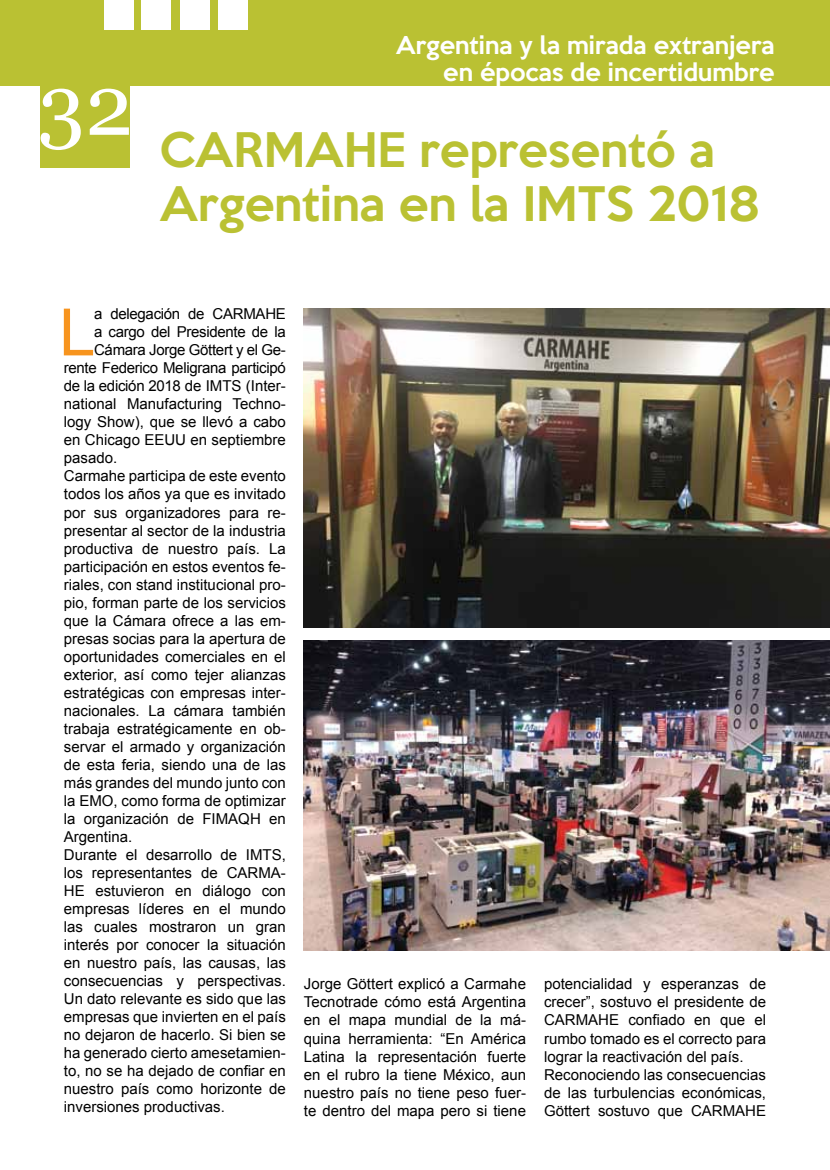
<style>
.page{position:relative;width:830px;height:1170px;background:#fff}
.page>*{position:absolute;margin:0;border:0;box-sizing:border-box;transform-origin:0 0}
.t1{font:65.25px "Arial";color:#f7941e}
.t2{font:500 43.5px/54px "Keep Calm";color:#bac133}
.t3{font:500 22.5px/27px "Keep Calm";color:#fff;text-align:right}
.t4{font:15px/18px "Arial";color:#000;text-align:justify}
.t5{font:15px "Arial";letter-spacing:-.02em;color:#000}
</style>
<div class="page">
<div style="left:40px;top:74px;width:90px;height:94px;background:#bac133"></div>
<div style="left:0;top:0;width:829px;height:85px;background:#bac133"></div>
<div style="left:104px;top:0;width:29px;height:30px;background:#fff"></div>
<div style="left:141px;top:0;width:30px;height:30px;background:#fff"></div>
<div style="left:180px;top:0;width:30px;height:30px;background:#fff"></div>
<div style="left:218px;top:0;width:29px;height:30px;background:#fff"></div>
<img style="left:304px;top:640px;width:525px;height:310px">
<img style="left:304px;top:308px;width:525px;height:319px">
<h3 class="t3" style="left:395px;top:30px;width:380px">Argentina y la mirada extranjera en épocas de incertidumbre</h3>
<h2 class="t2" style="left:159px;top:119px;width:601px;text-indent:-122px"><sup>32</sup> CARMAHE representó a<br>Argentina en la IMTS 2018</h2>
<h1 class="t1" style="left:59px;top:290px;width:38px">L</h1>
<p class="t5" style="left:94px;top:304px;width:193px">a delegación de CARMAHE</p>
<p class="t5" style="left:94px;top:322px;width:193px">a cargo del Presidente de la</p>
<p class="t5" style="left:94px;top:340px;width:193px">Cámara Jorge Göttert y el Ge-</p>
<p class="t5" style="left:64px;top:358px;width:223px">rente Federico Meligrana participó</p>
<p class="t5" style="left:64px;top:376px;width:223px">de la edición 2018 de IMTS (Inter-</p>
<p class="t4" style="left:64px;top:395px;width:223px">national Manufacturing Techno-</p>
<p class="t4" style="left:64px;top:413px;width:223px">logy Show), que se llevó a cabo</p>
<p class="t4" style="left:64px;top:431px;width:223px">en Chicago EEUU en septiembre</p>
<p class="t4" style="left:64px;top:449px;width:55px">pasado.</p>
<p class="t4" style="left:64px;top:467px;width:223px">Carmahe participa de este evento</p>
<p class="t4" style="left:64px;top:485px;width:223px">todos los años ya que es invitado</p>
<p class="t4" style="left:64px;top:503px;width:223px">por sus organizadores para re-</p>
<p class="t4" style="left:64px;top:521px;width:223px">presentar al sector de la industria</p>
<p class="t4" style="left:64px;top:539px;width:223px">productiva de nuestro país. La</p>
<p class="t4" style="left:64px;top:557px;width:223px">participación en estos eventos fe-</p>
<p class="t4" style="left:64px;top:575px;width:223px">riales, con stand institucional pro-</p>
<p class="t4" style="left:64px;top:593px;width:223px">pio, forman parte de los servicios</p>
<p class="t4" style="left:64px;top:611px;width:223px">que la Cámara ofrece a las em-</p>
<p class="t4" style="left:64px;top:629px;width:223px">presas socias para la apertura de</p>
<p class="t4" style="left:64px;top:647px;width:223px">oportunidades comerciales en el</p>
<p class="t4" style="left:64px;top:665px;width:223px">exterior, así como tejer alianzas</p>
<p class="t4" style="left:64px;top:683px;width:223px">estratégicas con empresas inter-</p>
<p class="t4" style="left:64px;top:701px;width:223px">nacionales. La cámara también</p>
<p class="t4" style="left:64px;top:719px;width:223px">trabaja estratégicamente en ob-</p>
<p class="t4" style="left:64px;top:737px;width:223px">servar el armado y organización</p>
<p class="t4" style="left:64px;top:755px;width:223px">de esta feria, siendo una de las</p>
<p class="t4" style="left:64px;top:773px;width:223px">más grandes del mundo junto con</p>
<p class="t4" style="left:64px;top:791px;width:223px">la EMO, como forma de optimizar</p>
<p class="t4" style="left:64px;top:809px;width:223px">la organización de FIMAQH en</p>
<p class="t4" style="left:64px;top:827px;width:70px">Argentina.</p>
<p class="t4" style="left:64px;top:845px;width:223px">Durante el desarrollo de IMTS,</p>
<p class="t4" style="left:64px;top:863px;width:223px">los representantes de CARMA-</p>
<p class="t4" style="left:64px;top:881px;width:223px">HE estuvieron en diálogo con</p>
<p class="t4" style="left:64px;top:899px;width:223px">empresas líderes en el mundo</p>
<p class="t4" style="left:64px;top:917px;width:223px">las cuales mostraron un gran</p>
<p class="t4" style="left:64px;top:935px;width:223px">interés por conocer la situación</p>
<p class="t4" style="left:64px;top:953px;width:223px">en nuestro país, las causas, las</p>
<p class="t4" style="left:64px;top:971px;width:223px">consecuencias y perspectivas.</p>
<p class="t4" style="left:64px;top:989px;width:223px">Un dato relevante es sido que las</p>
<p class="t4" style="left:64px;top:1007px;width:223px">empresas que invierten en el país</p>
<p class="t4" style="left:64px;top:1025px;width:223px">no dejaron de hacerlo. Si bien se</p>
<p class="t4" style="left:64px;top:1043px;width:223px">ha generado cierto amesetamien-</p>
<p class="t4" style="left:64px;top:1061px;width:223px">to, no se ha dejado de confiar en</p>
<p class="t4" style="left:64px;top:1079px;width:223px">nuestro país como horizonte de</p>
<p class="t4" style="left:64px;top:1097px;width:162px">inversiones productivas.</p>
<p class="t4" style="left:304px;top:975px;width:223px">Jorge Göttert explicó a Carmahe Tecnotrade cómo está Argentina en el mapa mundial de la má&shy;quina herramienta: “En América Latina la representación fuerte en el rubro la tiene México, aun nuestro país no tiene peso fuer&shy;te dentro del mapa pero si tiene</p>
<p class="t4" style="left:544px;top:975px;width:223px;text-align:left">potencialidad y esperanzas de crecer”, sostuvo el presidente de<br>CARMAHE confiado en que el rumbo tomado es el correcto para lograr la reactivación del país.<br>Reconociendo las consecuencias de las turbulencias económicas,<br>Göttert sostuvo que CARMAHE</p>
</div>
